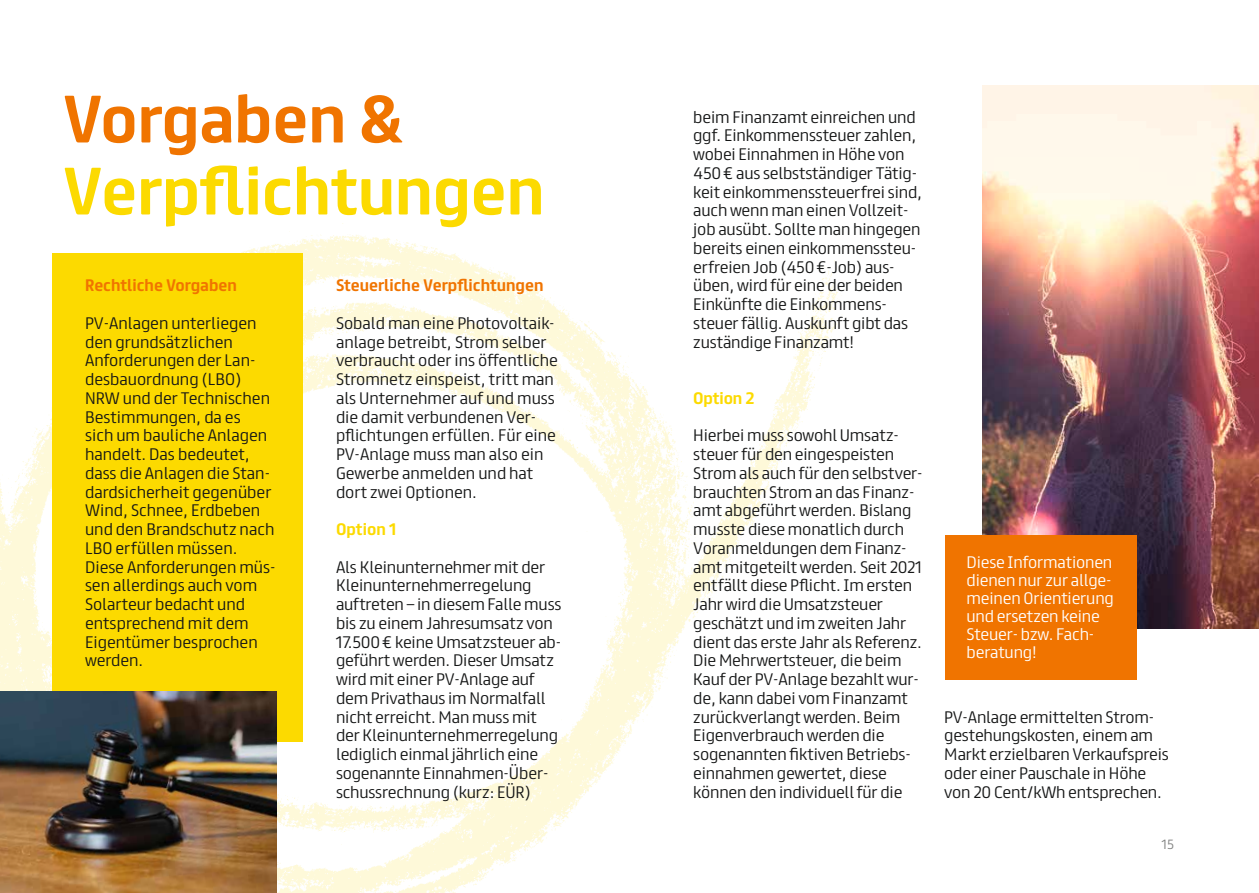
<style>
.page{position:relative;width:1259px;height:893px;background:#fff}
.page>*{position:absolute;margin:0;border:0;box-sizing:border-box;transform-origin:0 0}
.t1{font:700 60px "FS Truman";color:#fcda00}
.t2{font:700 60px "FS Truman";color:#f07400}
.t3{font:300 15px/18.8px "FS Truman";letter-spacing:-.01em;color:#151616}
.t4{font:300 15px/18px "FS Truman";letter-spacing:-.01em;color:#fff}
.t5{font:700 15px "FS Truman";color:#f07400}
.t6{font:700 15px "FS Truman";letter-spacing:-.005em;color:#fcda00}
.t7{font:300 12px "FS Truman";color:#818281}
</style>
<div class="page">
<img style="left:0;top:223px;width:842px;height:670px">
<div style="left:52px;top:253px;width:251px;height:488px;background:#fcda00"></div>
<img style="left:982px;top:85px;width:277px;height:544px">
<img style="left:0;top:691px;width:276px;height:202px">
<div style="left:945px;top:535px;width:191px;height:144px;background:#f07400"></div>
<h1 class="t2" style="left:64px;top:67px;width:340px">Vorgaben &amp;</h1>
<h1 class="t1" style="left:64px;top:139px;width:482px">Verpflichtungen</h1>
<p class="t5" style="left:85px;top:272px;width:153px">Rechtliche Vorgaben</p>
<p class="t3" style="left:85px;top:312px;width:192px">PV-Anlagen unterliegen den grundsätzlichen<br>Anforderungen der Lan&shy;desbauordnung (LBO)<br>NRW und der Technischen<br>Bestimmungen, da es<br>sich um bauliche Anlagen handelt. Das bedeutet, dass die Anlagen die Stan&shy;dardsicherheit gegenüber<br>Wind, Schnee, Erdbeben und den Brandschutz nach<br>LBO erfüllen müssen.<br>Diese Anforderungen müs&shy;sen allerdings auch vom<br>Solarteur bedacht und entsprechend mit dem<br>Eigentümer besprochen werden.</p>
<p class="t5" style="left:336px;top:272px;width:209px">Steuerliche Verpflichtungen</p>
<p class="t3" style="left:336px;top:312px;width:223px">Sobald man eine Photovoltaik&shy;anlage betreibt, Strom selber verbraucht oder ins öffentliche<br>Stromnetz einspeist, tritt man als Unternehmer auf und muss die damit verbundenen Ver&shy;pflichtungen erfüllen. Für eine<br>PV-Anlage muss man also ein<br>Gewerbe anmelden und hat dort zwei Optionen.</p>
<p class="t6" style="left:336px;top:516px;width:62px">Option 1</p>
<p class="t3" style="left:336px;top:556px;width:227px">Als Kleinunternehmer mit der<br>Kleinunternehmerregelung auftreten – in diesem Falle muss bis zu einem Jahresumsatz von<br>17.500€ keine Umsatzsteuer ab&shy;geführt werden. Dieser Umsatz wird mit einer PV-Anlage auf dem Privathaus im Normalfall nicht erreicht. Man muss mit der Kleinunternehmerregelung lediglich einmal jährlich eine sogenannte Einnahmen-Über&shy;schussrechnung (kurz: EÜR)</p>
<p class="t3" style="left:693px;top:106px;width:230px">beim Finanzamt einreichen und ggf. Einkommenssteuer zahlen, wobei Einnahmen in Höhe von<br>450€ aus selbstständiger Tätig&shy;keit einkommenssteuerfrei sind, auch wenn man einen Vollzeit&shy;job ausübt. Sollte man hingegen bereits einen einkommenssteu&shy;erfreien Job (450€-Job) aus&shy;üben, wird für eine der beiden<br>Einkünfte die Einkommens&shy;steuer fällig. Auskunft gibt das zuständige Finanzamt!</p>
<p class="t6" style="left:693px;top:385px;width:63px">Option 2</p>
<p class="t3" style="left:693px;top:425px;width:231px">Hierbei muss sowohl Umsatz&shy;steuer für den eingespeisten<br>Strom als auch für den selbstver&shy;brauchten Strom an das Finanz&shy;amt abgeführt werden. Bislang musste diese monatlich durch<br>Voranmeldungen dem Finanz&shy;amt mitgeteilt werden. Seit 2021 entfällt diese Pflicht. Im ersten<br>Jahr wird die Umsatzsteuer geschätzt und im zweiten Jahr dient das erste Jahr als Referenz.<br>Die Mehrwertsteuer, die beim<br>Kauf der PV-Anlage bezahlt wur&shy;de, kann dabei vom Finanzamt zurückverlangt werden. Beim<br>Eigenverbrauch werden die sogenannten fiktiven Betriebs&shy;einnahmen gewertet, diese können den individuell für die</p>
<p class="t4" style="left:966px;top:552px;width:149px">Diese Informationen dienen nur zur allge&shy;meinen Orientierung und ersetzen keine<br>Steuer- bzw. Fach&shy;beratung!</p>
<p class="t3" style="left:944px;top:706px;width:226px">PV-Anlage ermittelten Strom&shy;gestehungskosten, einem am<br>Markt erzielbaren Verkaufspreis oder einer Pauschale in Höhe von 20 Cent/kWh entsprechen.</p>
<p class="t7" style="left:1161px;top:834px;width:14px">15</p>
</div>
